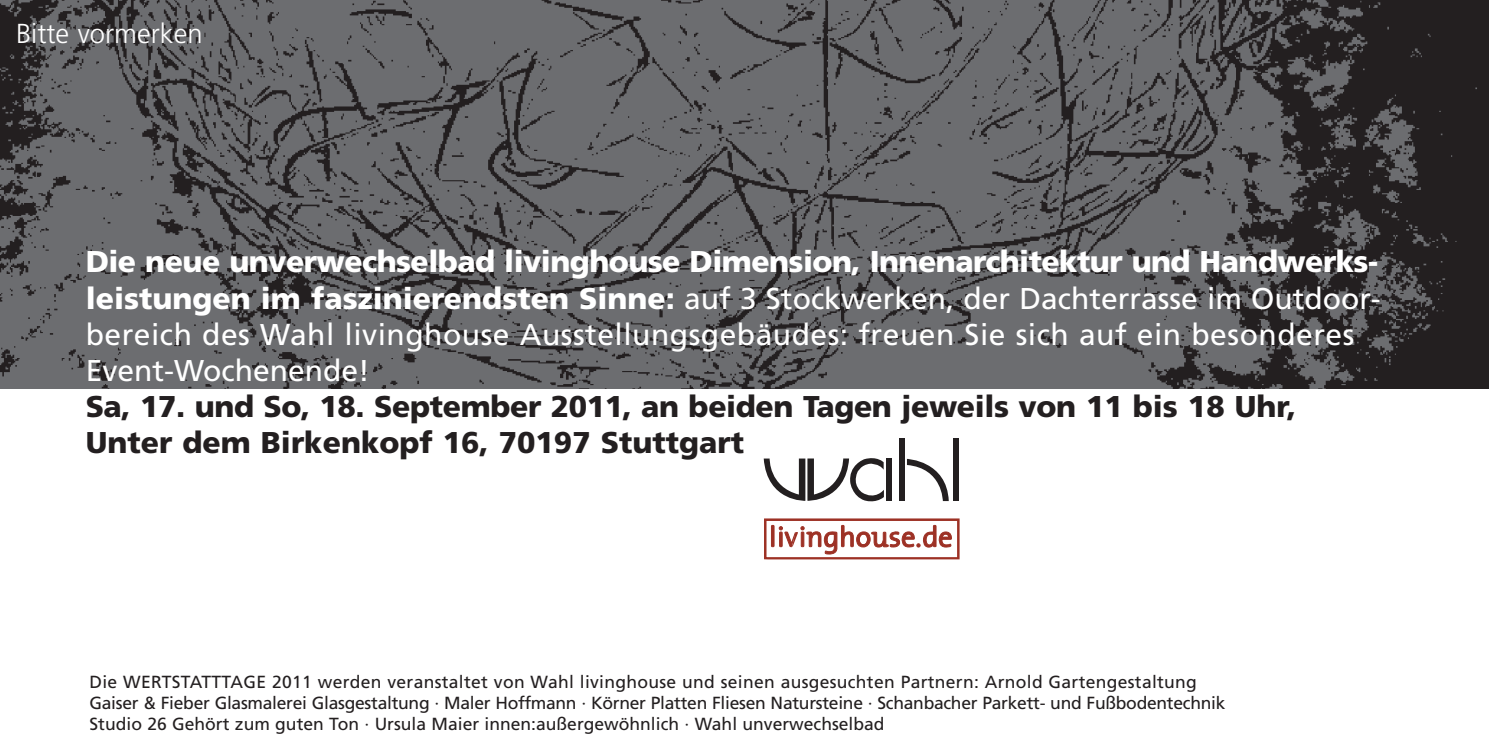
<style>
.page{position:relative;width:1489px;height:745px;background:#fff}
.page>*{position:absolute;margin:0;border:0;box-sizing:border-box;transform-origin:0 0}
.t1{font:30px/36px "Frutiger";letter-spacing:.015em;color:#fff}
.t2{font:900 30px/36px "Frutiger";letter-spacing:-.01em;color:#231f20}
.t3{font:300 27.5px "Frutiger";color:#fff}
.t4{font:17.5px/21px "Frutiger";color:#231f20}
.s1{font-weight:900}
</style>
<div class="page">
<img style="left:0;top:1px;width:1488px;height:387px">
<div style="left:898px;top:437px;width:6px;height:63px;background:#231f20"></div>
<div style="left:953px;top:438px;width:5px;height:62px;background:#231f20"></div>
<div style="left:886px;top:458px;width:6px;height:42px;background:#231f20"></div>
<svg style="left:763px;top:458px;width:120px;height:44px"></svg>
<svg style="left:907px;top:458px;width:41px;height:42px"></svg>
<div style="left:771px;top:525px;width:3px;height:21px;border:1px solid #9d3125"></div>
<svg style="left:779px;top:524px;width:172px;height:30px"></svg>
<div style="left:764px;top:518px;width:195px;height:41px;border:2px solid #9d3125"></div>
<h2 class="t3" style="left:16px;top:23px;width:188px">Bitte vormerken</h2>
<p class="t1" style="left:86px;top:246px;width:1296px"><span class="s1">Die neue unverwechselbad livinghouse Dimension, Innenarchitektur und Handwerks&shy;leistungen im faszinierendsten Sinne:</span> auf 3 Stockwerken, der Dachterrasse im Outdoor&shy;bereich des Wahl livinghouse Ausstellungsgebäudes: freuen Sie sich auf ein besonderes Event-Wochenende!</p>
<h1 class="t2" style="left:86px;top:390px;width:1211px">Sa, 17. und So, 18. September 2011, an beiden Tagen jeweils von 11 bis 18 Uhr,<br>Unter dem Birkenkopf 16, 70197 Stuttgart</h1>
<p class="t4" style="left:89px;top:672px;width:1137px">Die WERTSTATTTAGE 2011 werden veranstaltet von Wahl livinghouse und seinen ausgesuchten Partnern: Arnold Gartengestaltung<br>Gaiser &amp; Fieber Glasmalerei Glasgestaltung · Maler Hoffmann · Körner Platten Fliesen Natursteine · Schanbacher Parkett- und Fußbodentechnik<br>Studio 26 Gehört zum guten Ton · Ursula Maier innen:außergewöhnlich · Wahl unverwechselbad</p>
</div>
